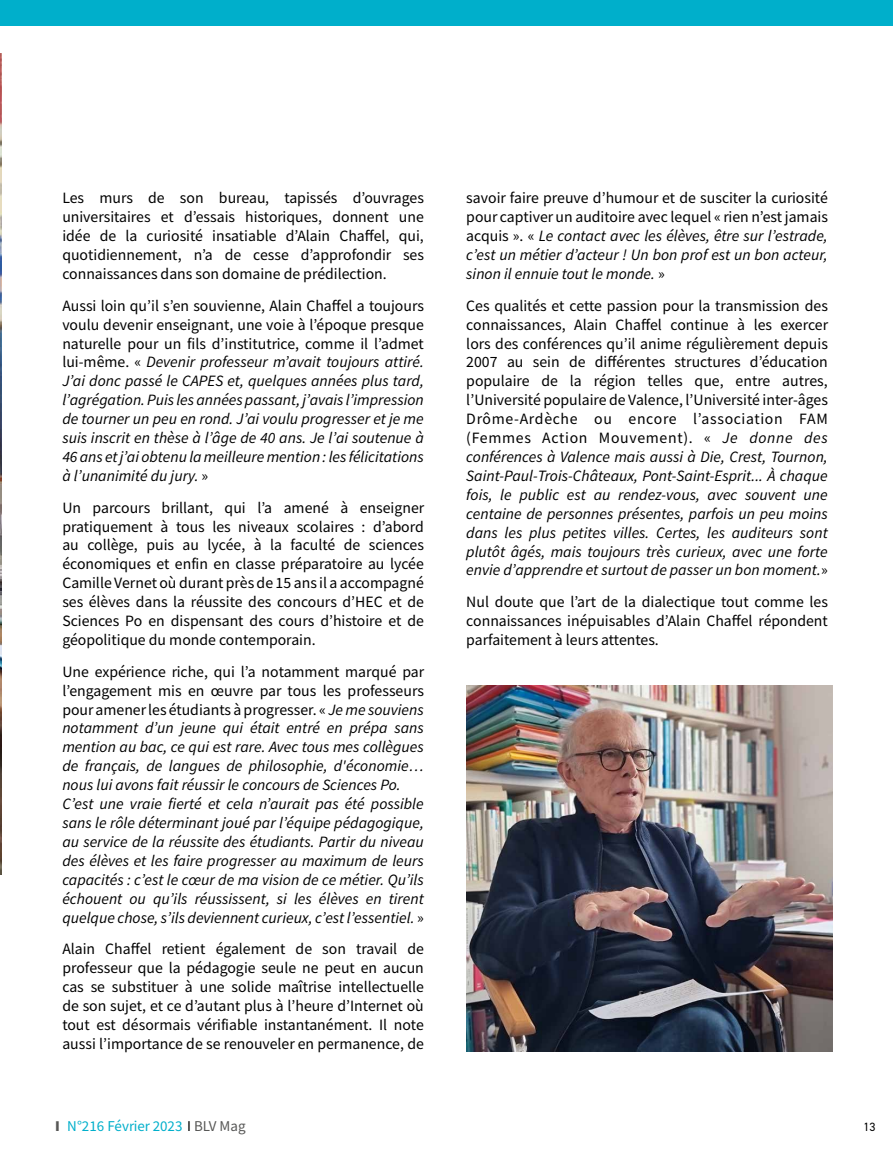
<style>
.page{position:relative;width:893px;height:1149px;background:#fff}
.page>*{position:absolute;margin:0;border:0;box-sizing:border-box;transform-origin:0 0}
.t1{font:italic 15.75px/18.9px "Source Sans Variable";color:#000;text-align:justify}
.t2{font:15.75px/18.9px "Source Sans Variable";color:#000;text-align:justify}
.t3{font:15px "Source Sans Variable";color:#00afcb}
.t4{font:12px "DIN2014";color:#000}
.s1{font-style:normal}
.s2{color:#575756}
.s3{color:#000}
</style>
<div class="page">
<img style="left:0;top:53px;width:1px;height:821px">
<div style="left:0;top:0;width:893px;height:25px;background:#00afcb"></div>
<img style="left:466px;top:685px;width:366px;height:366px">
<p class="t2" style="left:62px;top:189px;width:363px">Les murs de son bureau, tapissés d’ouvrages universitaires et d’essais historiques, donnent une idée de la curiosité insatiable d’Alain Chaffel, qui, quotidiennement, n’a de cesse d’approfondir ses connaissances dans son domaine de prédilection.</p>
<p class="t1" style="left:62px;top:296px;width:363px"><span class="s1">Aussi loin qu’il s’en souvienne, Alain Chaffel a toujours voulu devenir enseignant, une voie à l’époque presque naturelle pour un fils d’institutrice, comme il l’admet lui-même. «</span> Devenir professeur m’avait toujours attiré.<br>J’ai donc passé le CAPES et, quelques années plus tard, l’agrégation. Puis les années passant, j’avais l’impression de tourner un peu en rond. J’ai voulu progresser et je me suis inscrit en thèse à l’âge de 40 ans. Je l’ai soutenue à 46 ans et j’ai obtenu la meilleure mention : les félicitations à l’unanimité du jury. <span class="s1">»</span></p>
<p class="t2" style="left:62px;top:498px;width:363px">Un parcours brillant, qui l’a amené à enseigner pratiquement à tous les niveaux scolaires : d’abord au collège, puis au lycée, à la faculté de sciences économiques et enfin en classe préparatoire au lycée Camille Vernet où durant près de 15 ans il a accompagné ses élèves dans la réussite des concours d’HEC et de Sciences Po en dispensant des cours d’histoire et de géopolitique du monde contemporain.</p>
<p class="t1" style="left:62px;top:662px;width:363px;text-align:left"><span class="s1">Une expérience riche, qui l’a notamment marqué par l’engagement mis en œuvre par tous les professeurs pour amener les étudiants à progresser. «</span> Je me souviens notamment d’un jeune qui était entré en prépa sans mention au bac, ce qui est rare. Avec tous mes collègues de français, de langues de philosophie, d'économie… nous lui avons fait réussir le concours de Sciences Po.<br>C’est une vraie fierté et cela n’aurait pas été possible sans le rôle déterminant joué par l’équipe pédagogique, au service de la réussite des étudiants. Partir du niveau des élèves et les faire progresser au maximum de leurs capacités : c’est le cœur de ma vision de ce métier. Qu’ils échouent ou qu’ils réussissent, si les élèves en tirent quelque chose, s’ils deviennent curieux, c’est l’essentiel. <span class="s1">»</span></p>
<p class="t2" style="left:62px;top:939px;width:363px">Alain Chaffel retient également de son travail de professeur que la pédagogie seule ne peut en aucun cas se substituer à une solide maîtrise intellectuelle de son sujet, et ce d’autant plus à l’heure d’Internet où tout est désormais vérifiable instantanément. Il note aussi l’importance de se renouveler en permanence, de</p>
<p class="t1" style="left:466px;top:189px;width:363px"><span class="s1">savoir faire preuve d’humour et de susciter la curiosité pour captiver un auditoire avec lequel « rien n’est jamais acquis ». «</span> Le contact avec les élèves, être sur l’estrade, c’est un métier d’acteur ! Un bon prof est un bon acteur, sinon il ennuie tout le monde. <span class="s1">»</span></p>
<p class="t1" style="left:466px;top:296px;width:363px"><span class="s1">Ces qualités et cette passion pour la transmission des connaissances, Alain Chaffel continue à les exercer lors des conférences qu’il anime régulièrement depuis 2007 au sein de différentes structures d’éducation populaire de la région telles que, entre autres, l’Université populaire de Valence, l’Université inter-âges Drôme-Ardèche ou encore l’association FAM (Femmes Action Mouvement). «</span> Je donne des conférences à Valence mais aussi à Die, Crest, Tournon, Saint-Paul-Trois-Châteaux, Pont-Saint-Esprit... À chaque fois, le public est au rendez-vous, avec souvent une centaine de personnes présentes, parfois un peu moins dans les plus petites villes. Certes, les auditeurs sont plutôt âgés, mais toujours très curieux, avec une forte envie d’apprendre et surtout de passer un bon moment.<span class="s1">»</span></p>
<p class="t2" style="left:466px;top:592px;width:363px">Nul doute que l’art de la dialectique tout comme les connaissances inépuisables d’Alain Chaffel répondent parfaitement à leurs attentes.</p>
<p class="t3" style="left:55px;top:1116px;width:192px"><span class="s2">I</span> N°216 Février 2023 <span class="s3">I</span> <span class="s2">BLV Mag</span></p>
<p class="t4" style="left:863px;top:1118px;width:13px">13</p>
</div>
